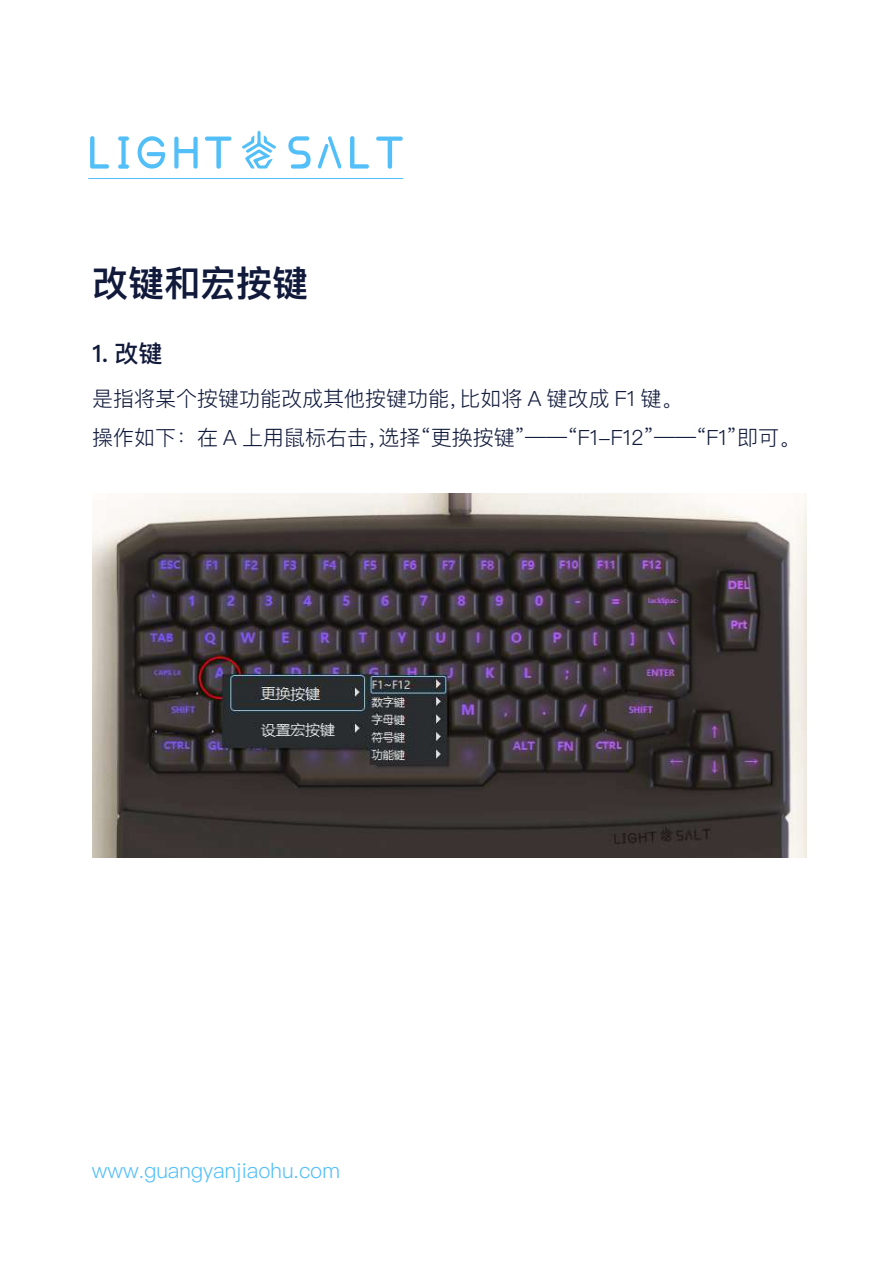
<style>
.page{position:relative;width:893px;height:1263px;background:#fff}
.page>*{position:absolute;margin:0;border:0;box-sizing:border-box;transform-origin:0 0}
.t1{font:600 36px "Ping Fang SC";color:#111a3b}
.t2{font:500 24px "Ping Fang SC";color:#111a3b}
.t3{font:300 21px/39px "Ping Fang SC";color:#111a3b}
.t4{font:300 21px "Ping Fang SC";color:#52bff8}
</style>
<div class="page">
<hr style="left:88px;top:178px;width:315px;height:1px;background:#52bff8">
<svg style="left:90px;top:136px;width:19px;height:33px"></svg>
<svg style="left:118px;top:136px;width:11px;height:33px"></svg>
<svg style="left:138px;top:136px;width:27px;height:33px"></svg>
<svg style="left:174px;top:137px;width:24px;height:32px"></svg>
<svg style="left:205px;top:137px;width:26px;height:32px"></svg>
<svg style="left:288px;top:136px;width:23px;height:33px"></svg>
<svg style="left:318px;top:136px;width:23px;height:33px"></svg>
<svg style="left:350px;top:136px;width:19px;height:33px"></svg>
<svg style="left:376px;top:137px;width:27px;height:32px"></svg>
<svg style="left:242px;top:130px;width:34px;height:39px"></svg>
<img style="left:92px;top:493px;width:714px;height:364px">
<h1 class="t1" style="left:92px;top:261px;width:217px">改键和宏按键</h1>
<p class="t2" style="left:92px;top:338px;width:72px">1. 改键</p>
<p class="t3" style="left:92px;top:379px;width:710px">是指将某个按键功能改成其他按键功能，比如将 A 键改成 F1 键。<br>操作如下：在 A 上用鼠标右击，选择“更换按键”——“F1-F12”——“F1”即可。</p>
<p class="t4" style="left:92px;top:1158px;width:250px">www.guangyanjiaohu.com</p>
</div>
